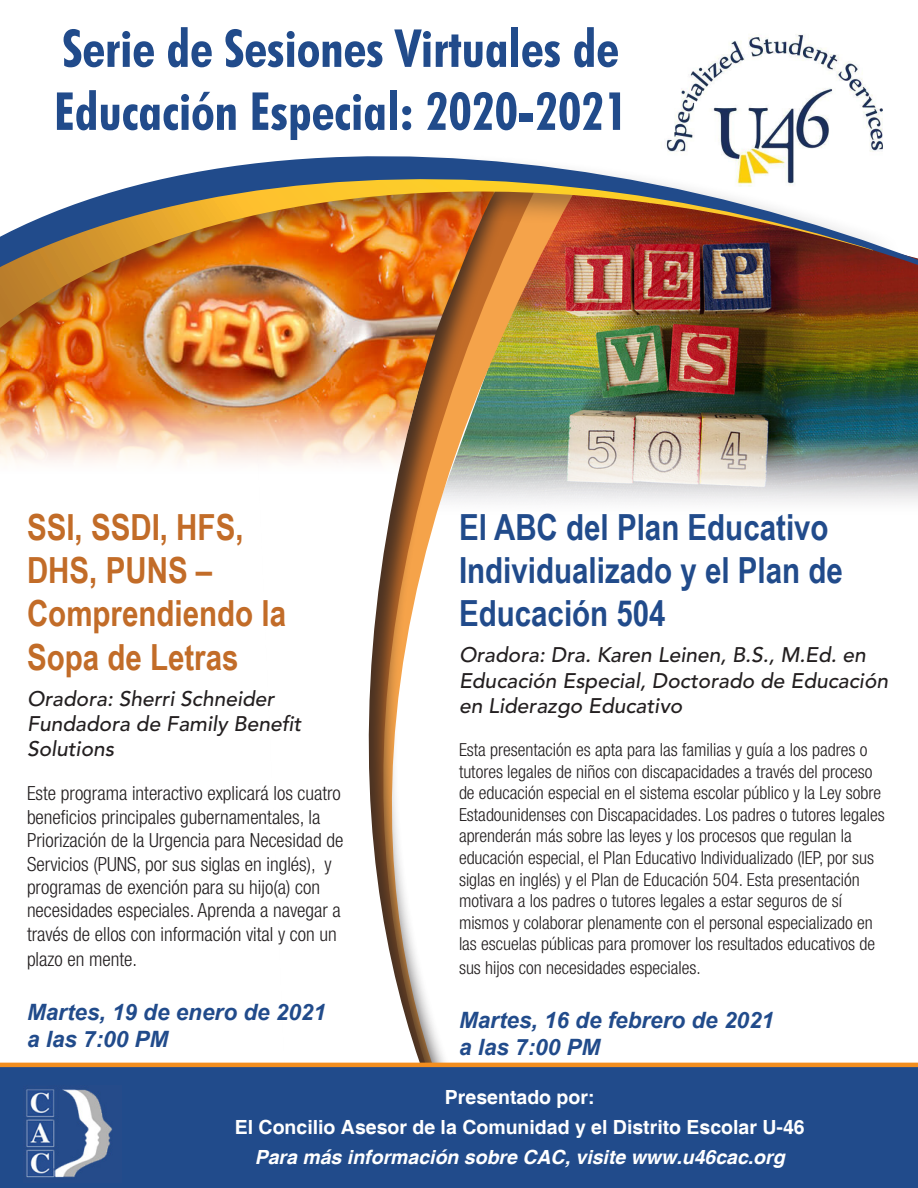
<style>
.page{position:relative;width:918px;height:1188px;background:#fff}
.page>*{position:absolute;margin:0;border:0;box-sizing:border-box;transform-origin:0 0}
.t1{font:700 condensed 52.5px/63px "Futura BT";color:#214b8b}
.t2{font:700 36px/43.2px "Arial Narrow";color:#214b8b}
.t3{font:700 36px/43.2px "Arial Narrow";color:#c26c28}
.t4{font:italic 700 22.5px "Arial";color:#214b8b}
.t5{font:italic 500 21px/25.2px "Avenir LT Std";color:#231f20}
.t6{font:300 condensed 19.5px/23.4px "Helvetica Neue LT Std";color:#231f20}
.t7{font:700 19.5px "Helvetica";color:#fff}
.t8{font:italic 700 19.5px "Helvetica";color:#fff}
.t9{font:300 condensed 18px/21.6px "Helvetica Neue LT Std";color:#231f20}
</style>
<div class="page">
<img style="left:577px;top:458px;width:341px;height:45px">
<svg style="left:535px;top:458px;width:42px;height:605px"></svg>
<svg style="left:247px;top:479px;width:237px;height:584px"></svg>
<img style="left:0;top:458px;width:495px;height:21px">
<img style="left:691px;top:34px;width:167px;height:39px">
<img style="left:0;top:73px;width:918px;height:385px">
<div style="left:0;top:1063px;width:918px;height:125px;background:#214b8b"></div>
<img style="left:23px;top:1085px;width:98px;height:98px">
<p class="t1" style="left:54px;top:16px;width:575px">Serie de Sesiones Virtuales de<br>Educación Especial: 2020-2021</p>
<p class="t3" style="left:27px;top:504px;width:261px">SSI, SSDI, HFS,<br>DHS, PUNS –<br>Comprendiendo la<br>Sopa de Letras</p>
<p class="t5" style="left:27px;top:686px;width:249px">Oradora: Sherri Schneider</p>
<p class="t5" style="left:27px;top:711px;width:276px">Fundadora de Family Benefit<br>Solutions</p>
<p class="t6" style="left:27px;top:782px;width:318px">Este programa interactivo explicará los cuatro beneficios principales gubernamentales, la Priorización de la Urgencia para Necesidad de Servicios (PUNS, por sus siglas en inglés), y programas de exención para su hijo(a) con necesidades especiales. Aprenda a navegar a través de ellos con información vital y con un</p>
<p class="t6" style="left:27px;top:947px;width:112px">plazo en mente.</p>
<p class="t4" style="left:27px;top:997px;width:300px">Martes, 19 de enero de 2021</p>
<p class="t4" style="left:27px;top:1024px;width:143px">a las 7:00 PM</p>
<p class="t2" style="left:459px;top:504px;width:385px">El ABC del Plan Educativo<br>Individualizado y el Plan de<br>Educación 504</p>
<p class="t5" style="left:459px;top:643px;width:431px">Oradora: Dra. Karen Leinen, B.S., M.Ed. en<br>Educación Especial, Doctorado de Educación en Liderazgo Educativo</p>
<p class="t9" style="left:459px;top:739px;width:427px">Esta presentación es apta para las familias y guía a los padres o tutores legales de niños con discapacidades a través del proceso de educación especial en el sistema escolar público y la Ley sobre Estadounidenses con Discapacidades. Los padres o tutores legales aprenderán más sobre las leyes y los procesos que regulan la educación especial, el Plan Educativo Individualizado (IEP, por sus siglas en inglés) y el Plan de Educación 504. Esta presentación motivara a los padres o tutores legales a estar seguros de sí mismos y colaborar plenamente con el personal especializado en las escuelas públicas para promover los resultados educativos de</p>
<p class="t9" style="left:459px;top:956px;width:243px">sus hijos con necesidades especiales.</p>
<p class="t4" style="left:459px;top:1005px;width:317px">Martes, 16 de febrero de 2021</p>
<p class="t4" style="left:459px;top:1032px;width:143px">a las 7:00 PM</p>
<p class="t7" style="left:445px;top:1085px;width:151px">Presentado por:</p>
<p class="t7" style="left:235px;top:1115px;width:572px">El Concilio Asesor de la Comunidad y el Distrito Escolar U-46</p>
<p class="t8" style="left:255px;top:1145px;width:531px">Para más información sobre CAC, visite www.u46cac.org</p>
</div>
